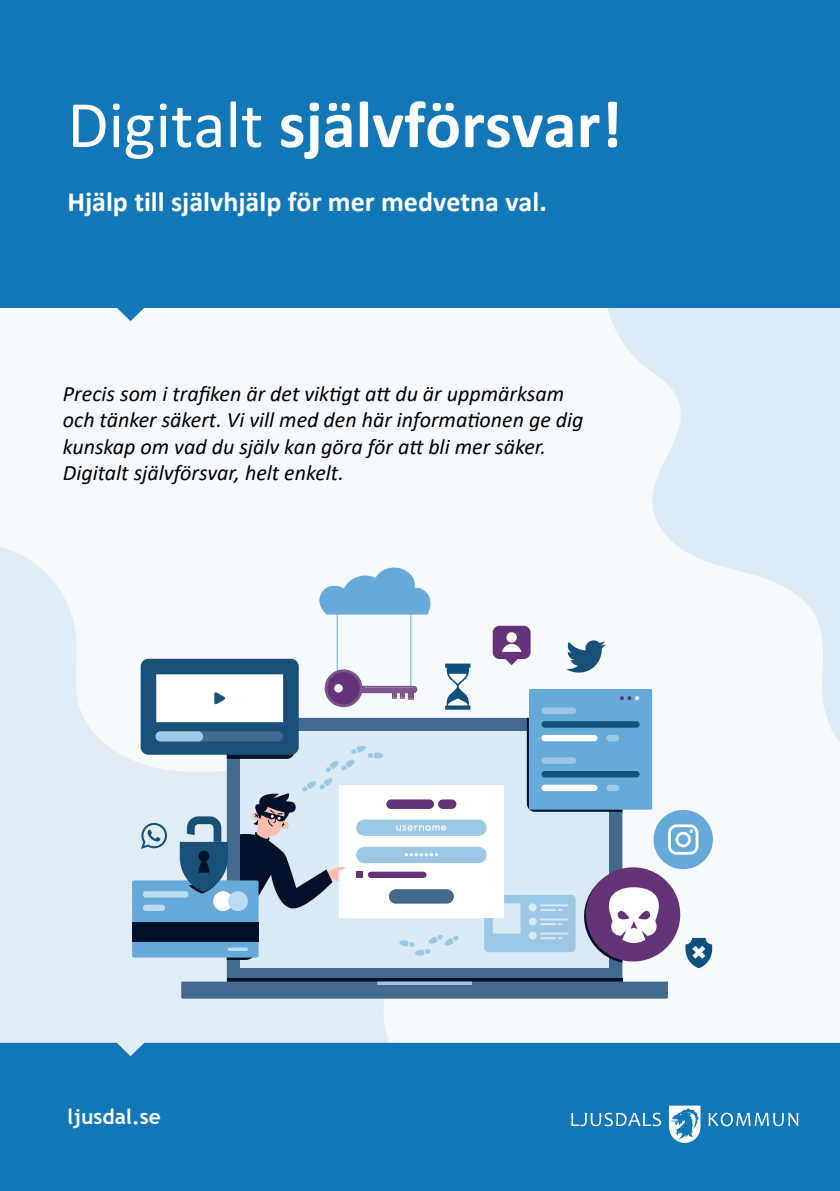
<style>
.page{position:relative;width:840px;height:1191px;background:#fff}
.page>*{position:absolute;margin:0;border:0;box-sizing:border-box;transform-origin:0 0}
.t1{font:700 67px "Calibri";color:#fff}
.t2{font:700 28px "Calibri";color:#fff}
.t3{font:italic 22px/26.4px "Calibri";color:#000001}
.t4{font:700 21px "Trebuchet MS";color:#fff}
.s1{font-weight:400}
</style>
<div class="page">
<div style="left:0;top:0;width:839px;height:1191px;background:#f7fafc"></div>
<svg style="left:0;top:547px;width:410px;height:495px;fill:#e1edf4"></svg>
<svg style="left:598px;top:307px;width:241px;height:436px;fill:#ddebf6"></svg>
<div style="left:227px;top:718px;width:395px;height:260px;background:#42698e"></div>
<hr style="left:227px;top:978px;width:395px;height:4px;background:#001129">
<div style="left:181px;top:981px;width:486px;height:17px;background:#42698e"></div>
<svg style="left:377px;top:981px;width:95px;height:4px"></svg>
<div style="left:240px;top:731px;width:368px;height:237px;background:#daeaf4"></div>
<svg style="left:484px;top:894px;width:91px;height:58px"></svg>
<div style="left:338px;top:785px;width:166px;height:133px;background:#fff;border-radius:2px"></div>
<div style="left:356px;top:819px;width:130px;height:17px;background:#9cc8e6;border-radius:8px"></div>
<div style="left:356px;top:847px;width:130px;height:16px;background:#9cc8e6;border-radius:8px"></div>
<svg style="left:685px;top:938px;width:26px;height:30px"></svg>
<div style="left:132px;top:880px;width:126px;height:77px;background:#66aad9;border-radius:2px"></div>
<div style="left:132px;top:922px;width:126px;height:20px;background:#001129"></div>
<svg style="left:526px;top:718px;width:96px;height:93px"></svg>
<div style="left:528px;top:689px;width:123px;height:120px;background:#66aad9"></div>
<div style="left:541px;top:707px;width:35px;height:7px;background:#9cc8e6;border-radius:3px"></div>
<div style="left:541px;top:721px;width:98px;height:6px;background:#10527b;border-radius:3px"></div>
<div style="left:541px;top:735px;width:56px;height:6px;background:#fff;border-radius:3px"></div>
<div style="left:606px;top:735px;width:13px;height:6px;background:#9cc8e6;border-radius:3px"></div>
<div style="left:541px;top:757px;width:35px;height:6px;background:#9cc8e6;border-radius:3px"></div>
<div style="left:541px;top:771px;width:98px;height:6px;background:#10527b;border-radius:3px"></div>
<div style="left:541px;top:784px;width:56px;height:7px;background:#fff;border-radius:3px"></div>
<div style="left:606px;top:784px;width:13px;height:7px;background:#9cc8e6;border-radius:3px"></div>
<svg style="left:620px;top:696px;width:18px;height:4px"></svg>
<div style="left:140px;top:659px;width:158px;height:95px;background:#195078;border-radius:8px"></div>
<div style="left:585px;top:867px;width:94px;height:94px;background:#653478;border-radius:50%"></div>
<svg style="left:584px;top:870px;width:74px;height:92px"></svg>
<div style="left:653px;top:810px;width:59px;height:59px;background:#66aad9;border-radius:50%"></div>
<svg style="left:668px;top:824px;width:30px;height:30px"></svg>
<svg style="left:492px;top:626px;width:38px;height:39px"></svg>
<svg style="left:566px;top:640px;width:39px;height:32px"></svg>
<hr style="left:410px;top:596px;width:1px;height:92px;background:#66aad9">
<hr style="left:337px;top:594px;width:1px;height:86px;background:#66aad9">
<svg style="left:141px;top:663px;width:329px;height:297px"></svg>
<svg style="left:324px;top:669px;width:38px;height:38px"></svg>
<div style="left:327px;top:672px;width:32px;height:32px;background:#653478;border-radius:50%"></div>
<div style="left:334px;top:684px;width:8px;height:8px;background:#fff;border-radius:50%"></div>
<svg style="left:312px;top:565px;width:119px;height:49px"></svg>
<div style="left:0;top:1042px;width:839px;height:149px;background:#1277b7"></div>
<svg style="left:571px;top:1112px;width:89px;height:14px"></svg>
<svg style="left:708px;top:1112px;width:89px;height:14px"></svg>
<svg style="left:668px;top:1105px;width:32px;height:38px"></svg>
<div style="left:0;top:0;width:839px;height:307px;background:#1277b7"></div>
<svg style="left:112px;top:307px;width:37px;height:14px"></svg>
<p class="t1" style="left:67px;top:77px;width:556px"><span class="s1">Digitalt</span> självförsvar!</p>
<p class="t2" style="left:67px;top:181px;width:480px">Hjälp till självhjälp för mer medvetna val.</p>
<p class="t3" style="left:63px;top:379px;width:522px">Precis som i trafiken är det viktigt att du är uppmärksam och tänker säkert. Vi vill med den här informationen ge dig kunskap om vad du själv kan göra för att bli mer säker.<br>Digitalt självförsvar, helt enkelt.</p>
<p class="t4" style="left:67px;top:1103px;width:95px">ljusdal.se</p>
</div>
